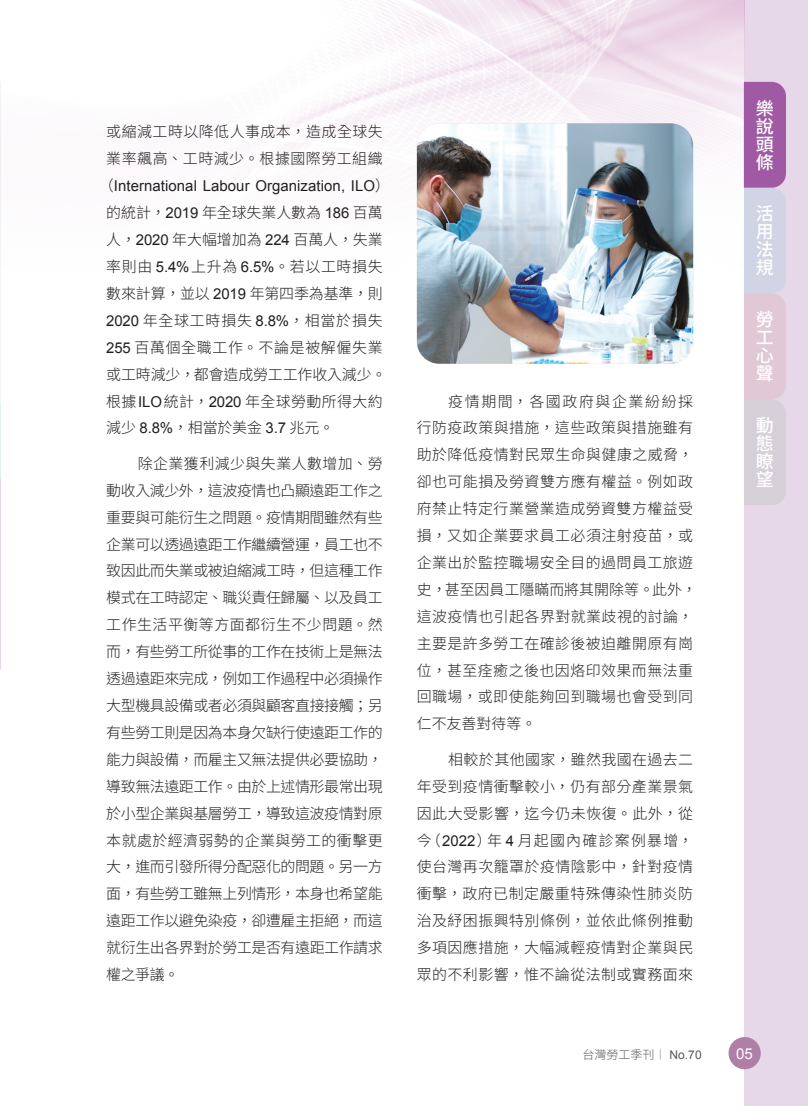
<style>
.page{position:relative;width:808px;height:1106px;background:#fff}
.page>*{position:absolute;margin:0;border:0;box-sizing:border-box;transform-origin:0 0}
.t1{font:500 18px/18px "Noto Sans CJ Ktc";color:#fff;text-align:justify}
.N內文{font:300 15px/26.8px "Noto Sans CJ Ktc";letter-spacing:.03em;color:#231f20;text-align:justify}
.N內文-2{font:300 15px "Noto Sans CJ Ktc";letter-spacing:-.01em;color:#231f20}
.N內文-3{font:300 15px "Noto Sans CJ Ktc";letter-spacing:-.005em;color:#231f20}
.N內文-4{font:15px "Arial";letter-spacing:.005em;color:#231f20}
.N內文-5{font:300 15px "Noto Sans CJ Ktc";letter-spacing:.055em;color:#231f20}
.t2{font:15px "Arial";color:#fff}
.t3{font:300 12px "Noto Sans CJ Ktc";color:#57585a}
.s1{font-family:"Noto Sans CJ Ktc";font-weight:300}
.s2{font-family:"Arial";font-weight:400}
.s3{font-family:"Adobe Ming Std"}
</style>
<div class="page">
<div style="left:744px;top:0;width:64px;height:1106px;background:#e6d7e9"></div>
<img style="left:269px;top:0;width:475px;height:300px">
<svg style="left:744px;top:82px;width:42px;height:423px;background:#c9b2cd"></svg>
<div style="left:728px;top:1037px;width:33px;height:32px;background:#b07fa7;border-radius:50%"></div>
<svg style="left:0;top:82px;width:1px;height:396px"></svg>
<svg style="left:0;top:285px;width:1px;height:152px"></svg>
<img style="left:417px;top:123px;width:276px;height:241px">
<p class="N內文" style="left:106px;top:119px;width:278px">或縮減工時以降低人事成本，造成全球失</p>
<p class="N內文" style="left:106px;top:146px;width:278px">業率飆高、工時減少。根據國際勞工組織</p>
<p class="N內文-4" style="left:99px;top:176px;width:293px"><span class="s1">（</span>International Labour Organization, ILO<span class="s1">）</span></p>
<p class="N內文-3" style="left:106px;top:204px;width:278px">的統計，<span class="s2">2019</span> 年全球失業人數為 <span class="s2">186</span> 百萬</p>
<p class="N內文-3" style="left:106px;top:231px;width:278px">人，<span class="s2">2020</span> 年大幅增加為 <span class="s2">224</span> 百萬人，失業</p>
<p class="N內文" style="left:106px;top:253px;width:278px">率則由 <span class="s2">5.4%</span>上升為 <span class="s2">6.5%</span>。若以工時損失</p>
<p class="N內文-2" style="left:106px;top:285px;width:278px">數來計算，並以 <span class="s2">2019</span> 年第四季為基準，則</p>
<p class="N內文-5" style="left:106px;top:312px;width:278px"><span class="s2">2020</span> 年全球工時損失 <span class="s2">8.8%</span>，相當於損失</p>
<p class="N內文" style="left:106px;top:334px;width:278px"><span class="s2">255</span> 百萬個全職工作。不論是被解僱失業</p>
<p class="N內文-2" style="left:106px;top:365px;width:282px">或工時減少，都會造成勞工工作收入減少。</p>
<p class="N內文" style="left:106px;top:388px;width:278px">根據<span class="s2">ILO</span>統計，<span class="s2">2020</span> 年全球勞動所得大約</p>
<p class="N內文-2" style="left:106px;top:419px;width:229px">減少 <span class="s2">8.8%</span>，相當於美金 <span class="s2">3.7</span> 兆元。</p>
<p class="N內文" style="left:106px;top:450px;width:278px;text-indent:32px">除企業獲利減少與失業人數增加、勞動收入減少外，這波疫情也凸顯遠距工作之重要與可能衍生之問題。疫情期間雖然有些企業可以透過遠距工作繼續營運，員工也不致因此而失業或被迫縮減工時，但這種工作模式在工時認定、職災責任歸屬、以及員工工作生活平衡等方面都衍生不少問題。然而，有些勞工所從事的工作在技術上是無法透過遠距來完成，例如工作過程中必須操作大型機具設備或者必須與顧客直接接觸；另有些勞工則是因為本身欠缺行使遠距工作的能力與設備，而雇主又無法提供必要協助，導致無法遠距工作。由於上述情形最常出現於小型企業與基層勞工，導致這波疫情對原本就處於經濟弱勢的企業與勞工的衝擊更大，進而引發所得分配惡化的問題。另一方面，有些勞工雖無上列情形，本身也希望能遠距工作以避免染疫，卻遭雇主拒絕，而這就衍生出各界對於勞工是否有遠距工作請求權之爭議。</p>
<p class="N內文" style="left:417px;top:388px;width:282px;text-align:left;text-indent:32px">疫情期間，各國政府與企業紛紛採行防疫政策與措施，這些政策與措施雖有助於降低疫情對民眾生命與健康之威脅，卻也可能損及勞資雙方應有權益。例如政府禁止特定行業營業造成勞資雙方權益受損，又如企業要求員工必須注射疫苗，或企業出於監控職場安全目的過問員工旅遊史，甚至因員工隱瞞而將其開除等。此外，這波疫情也引起各界對就業歧視的討論，主要是許多勞工在確診後被迫離開原有崗位，甚至痊癒之後也因烙印效果而無法重回職場，或即使能夠回到職場也會受到同仁不友善對待等。</p>
<p class="N內文" style="left:417px;top:746px;width:278px;text-indent:32px">相較於其他國家，雖然我國在過去二年受到疫情衝擊較小，仍有部分產業景氣因此大受影響，迄今仍未恢復。此外，從今（<span class="s2">2022</span>）年 <span class="s2">4</span> 月起國內確診案例暴增，使台灣再次籠罩於疫情陰影中，針對疫情衝擊，政府已制定嚴重特殊傳染性肺炎防治及紓困振興特別條例，並依此條例推動多項因應措施，大幅減輕疫情對企業與民眾的不利影響，惟不論從法制或實務面來</p>
<p class="t1" style="left:756px;top:99px;width:19px">樂說頭條</p>
<p class="t1" style="left:756px;top:205px;width:19px">活用法規</p>
<p class="t1" style="left:756px;top:311px;width:19px">勞工心聲</p>
<p class="t1" style="left:756px;top:417px;width:19px">動態瞭望</p>
<p class="t3" style="left:583px;top:1047px;width:121px">台灣勞工季刊<span class="s3">｜</span> <span class="s2">No.70</span></p>
<p class="t2" style="left:736px;top:1043px;width:18px">05</p>
</div>
